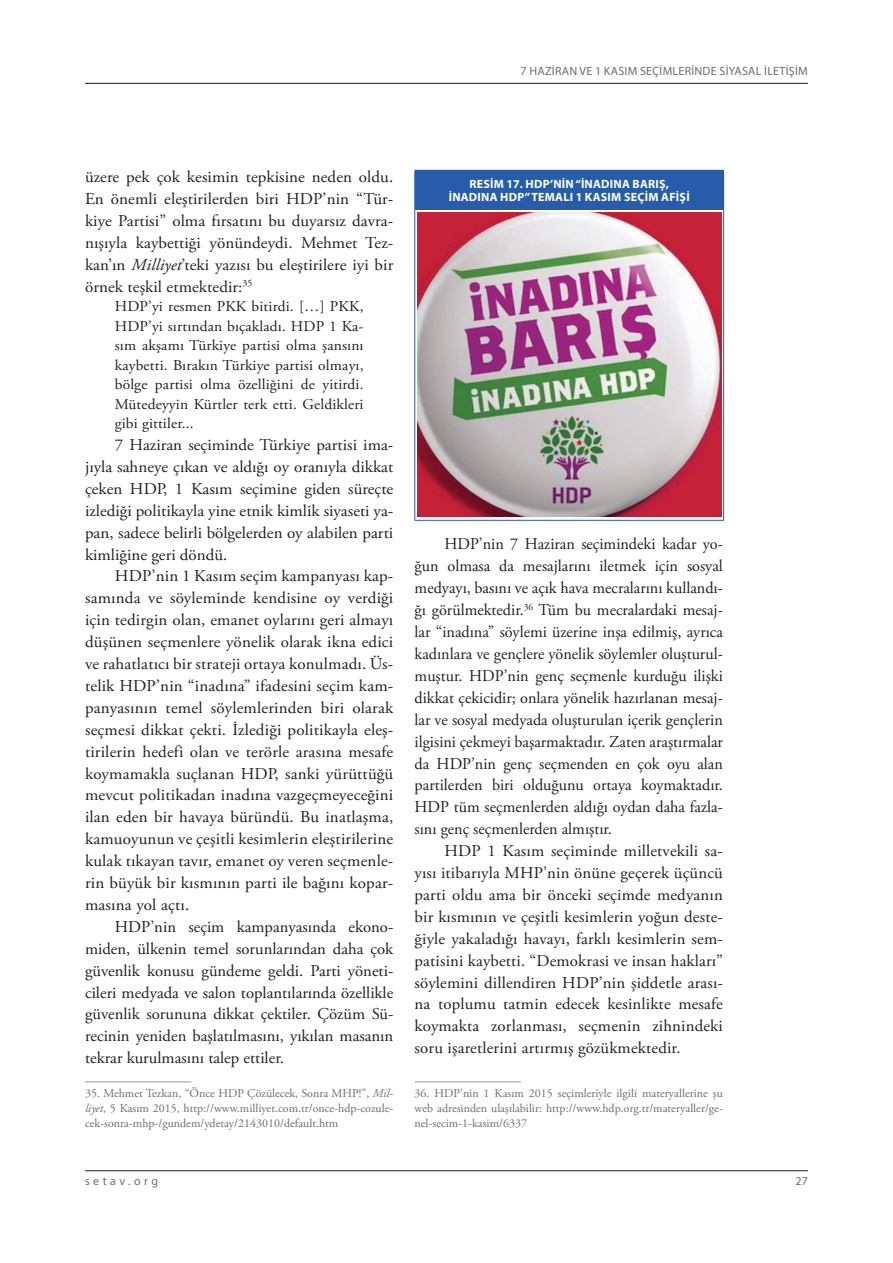
<style>
.page{position:relative;width:893px;height:1263px;background:#fff}
.page>*{position:absolute;margin:0;border:0;box-sizing:border-box;transform-origin:0 0}
.t1{font:16.5px/21.9px "Adobe Garamond Pro";color:#231f20;text-align:justify}
.t2{font:15px/19.5px "Adobe Garamond Pro";letter-spacing:.01em;color:#231f20;text-align:justify}
.t3{font:12px/15px "Adobe Garamond Pro";color:#6c6d70;text-align:justify}
.t4{font:700 12px/13.5px "Myriad Pro";letter-spacing:.02em;color:#fff;text-align:center}
.t5{font:12px "Myriad Pro";letter-spacing:.02em;color:#6c6d70}
.t6{font:12px "Myriad Pro";letter-spacing:.29em;color:#6c6d70}
.s1{font-style:italic}
</style>
<div class="page">
<hr style="left:85px;top:1170px;width:723px;height:1px;background:#231f20">
<hr style="left:85px;top:83px;width:723px;height:1px;background:#231f20">
<hr style="left:85px;top:1082px;width:106px;height:1px;background:#939598">
<hr style="left:415px;top:1082px;width:106px;height:1px;background:#939598">
<div style="left:415px;top:170px;width:309px;height:40px;background:#275caa"></div>
<hr style="left:414px;top:170px;width:1px;height:40px;background:#275caa">
<hr style="left:414px;top:210px;width:1px;height:310px;background:#275caa">
<hr style="left:723px;top:210px;width:1px;height:310px;background:#275caa">
<hr style="left:415px;top:520px;width:309px;height:1px;background:#275caa">
<img style="left:418px;top:213px;width:303px;height:303px">
<p class="t5" style="left:521px;top:64px;width:289px">7 HAZIRAN VE 1 KASIM SEÇIMLERINDE SIYASAL İLETIŞIM</p>
<p class="t1" style="left:85px;top:166px;width:310px">üzere pek çok kesimin tepkisine neden oldu.<br>En önemli eleştirilerden biri HDP’nin “Tür&shy;kiye Partisi” olma fırsatını bu duyarsız davra&shy;nışıyla kaybettiği yönündeydi. Mehmet Tez&shy;kan’ın <span class="s1">Milliyet</span>’teki yazısı bu eleştirilere iyi bir örnek teşkil etmektedir:<sup>35</sup></p>
<p class="t2" style="left:115px;top:297px;width:250px">HDP’yi resmen PKK bitirdi. […] PKK, HDP’yi sırtından bıçakladı. HDP 1 Ka&shy;sım akşamı Türkiye partisi olma şansını kaybetti. Bırakın Türkiye partisi olmayı, bölge partisi olma özelliğini de yitirdi.<br>Mütedeyyin Kürtler terk etti. Geldikleri gibi gittiler...</p>
<p class="t1" style="left:85px;top:434px;width:310px;text-indent:30px">7 Haziran seçiminde Türkiye partisi ima&shy;jıyla sahneye çıkan ve aldığı oy oranıyla dikkat çeken HDP, 1 Kasım seçimine giden süreçte izlediği politikayla yine etnik kimlik siyaseti ya&shy;pan, sadece belirli bölgelerden oy alabilen parti kimliğine geri döndü.</p>
<p class="t1" style="left:85px;top:566px;width:310px;text-indent:30px">HDP’nin 1 Kasım seçim kampanyası kap&shy;samında ve söyleminde kendisine oy verdiği için tedirgin olan, emanet oylarını geri almayı düşünen seçmenlere yönelik olarak ikna edici ve rahatlatıcı bir strateji ortaya konulmadı. Üs&shy;telik HDP’nin “inadına” ifadesini seçim kam&shy;panyasının temel söylemlerinden biri olarak seçmesi dikkat çekti. İzlediği politikayla eleş&shy;tirilerin hedefi olan ve terörle arasına mesafe koymamakla suçlanan HDP, sanki yürüttüğü mevcut politikadan inadına vazgeçmeyeceğini ilan eden bir havaya büründü. Bu inatlaşma, kamuoyunun ve çeşitli kesimlerin eleştirilerine kulak tıkayan tavır, emanet oy veren seçmenle&shy;rin büyük bir kısmının parti ile bağını kopar&shy;masına yol açtı.</p>
<p class="t1" style="left:85px;top:916px;width:310px;text-indent:30px">HDP’nin seçim kampanyasında ekono&shy;miden, ülkenin temel sorunlarından daha çok güvenlik konusu gündeme geldi. Parti yöneti&shy;cileri medyada ve salon toplantılarında özellikle güvenlik sorununa dikkat çektiler. Çözüm Sü&shy;recinin yeniden başlatılmasını, yıkılan masanın tekrar kurulmasını talep ettiler.</p>
<p class="t3" style="left:85px;top:1086px;width:310px">35. Mehmet Tezkan, “Önce HDP Çözülecek, Sonra MHP!”, <span class="s1">Mil&shy;liyet</span>, 5 Kasım 2015, http://www.milliyet.com.tr/once-hdp-cozule&shy;cek-sonra-mhp-/gundem/ydetay/2143010/default.htm</p>
<p class="t4" style="left:449px;top:177px;width:243px">RESIM 17. HDP’NIN “İNADINA BARIŞ,<br>İNADINA HDP” TEMALI 1 KASIM SEÇIM AFIŞI</p>
<p class="t1" style="left:415px;top:534px;width:310px;text-indent:30px">HDP’nin 7 Haziran seçimindeki kadar yo&shy;ğun olmasa da mesajlarını iletmek için sosyal medyayı, basını ve açık hava mecralarını kullandı&shy;ğı görülmektedir.<sup>36</sup> Tüm bu mecralardaki mesaj&shy;lar “inadına” söylemi üzerine inşa edilmiş, ayrıca kadınlara ve gençlere yönelik söylemler oluşturul&shy;muştur. HDP’nin genç seçmenle kurduğu ilişki dikkat çekicidir; onlara yönelik hazırlanan mesaj&shy;lar ve sosyal medyada oluşturulan içerik gençlerin ilgisini çekmeyi başarmaktadır. Zaten araştırmalar da HDP’nin genç seçmenden en çok oyu alan partilerden biri olduğunu ortaya koymaktadır.<br>HDP tüm seçmenlerden aldığı oydan daha fazla&shy;sını genç seçmenlerden almıştır.</p>
<p class="t1" style="left:415px;top:840px;width:310px;text-indent:30px">HDP 1 Kasım seçiminde milletvekili sa&shy;yısı itibarıyla MHP’nin önüne geçerek üçüncü parti oldu ama bir önceki seçimde medyanın bir kısmının ve çeşitli kesimlerin yoğun deste&shy;ğiyle yakaladığı havayı, farklı kesimlerin sem&shy;patisini kaybetti. “Demokrasi ve insan hakları” söylemini dillendiren HDP’nin şiddetle arası&shy;na toplumu tatmin edecek kesinlikte mesafe koymakta zorlanması, seçmenin zihnindeki soru işaretlerini artırmış gözükmektedir.</p>
<p class="t3" style="left:415px;top:1086px;width:310px">36. HDP’nin 1 Kasım 2015 seçimleriyle ilgili materyallerine şu web adresinden ulaşılabilir: http://www.hdp.org.tr/materyaller/ge&shy;nel-secim-1-kasim/6337</p>
<p class="t6" style="left:85px;top:1173px;width:75px">setav.org</p>
<p class="t5" style="left:796px;top:1173px;width:14px">27</p>
</div>
